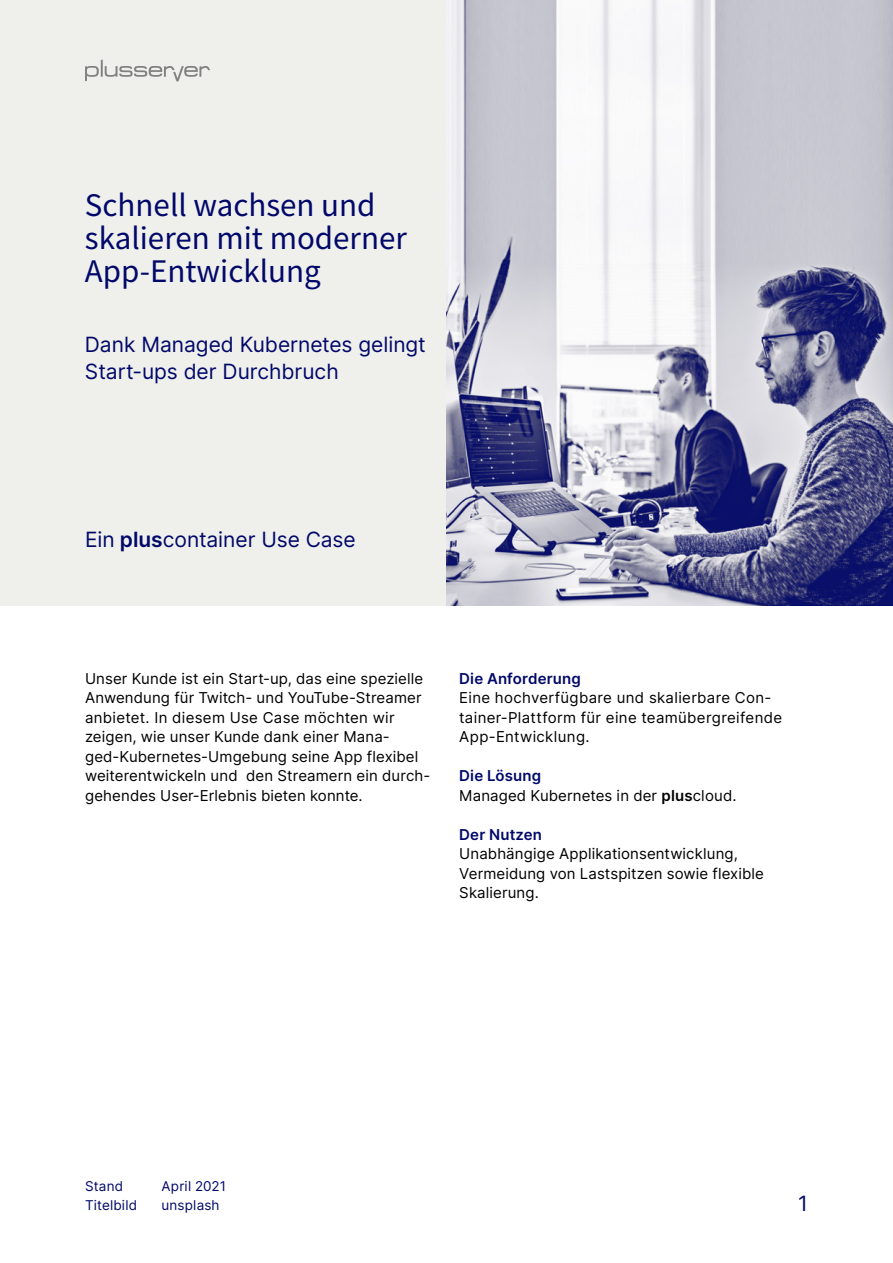
<style>
.page{position:relative;width:893px;height:1263px;background:#fff}
.page>*{position:absolute;margin:0;border:0;box-sizing:border-box;transform-origin:0 0}
.Titel__berschrift_AL{font:33px/33px "Source Sans Pro";color:#010869}
.Titel_Subhead{font:21px/27px "Inter";color:#010869}
.Flie_text{font:15px/19.5px "Inter";letter-spacing:.01em;color:#000}
.berschrift__bersich{font:600 15px "Inter";letter-spacing:.01em;color:#010869}
.Datum{font:13.5px "Inter";letter-spacing:.015em;color:#010869}
.s1{font-weight:600}
</style>
<div class="page">
<div style="left:0;top:0;width:446px;height:606px;background:#efefec"></div>
<img style="left:446px;top:0;width:447px;height:605px">
<svg style="left:85px;top:60px;width:125px;height:21px"></svg>
<p class="Titel__berschrift_AL" style="left:85px;top:188px;width:323px">Schnell wachsen und skalieren mit moderner<br>App-Entwicklung</p>
<p class="Titel_Subhead" style="left:85px;top:330px;width:342px">Dank Managed Kubernetes gelingt<br>Start-ups der Durchbruch</p>
<p class="Titel_Subhead" style="left:85px;top:525px;width:272px">Ein <span class="s1">plus</span>container Use Case</p>
<p class="Flie_text" style="left:85px;top:668px;width:347px">Unser Kunde ist ein Start-up, das eine spezielle Anwendung für Twitch- und YouTube-Streamer anbietet. In diesem Use Case möchten wir zeigen, wie unser Kunde dank einer Mana&shy;ged-Kubernetes-Umgebung seine App flexibel weiterentwickeln und den Streamern ein durch&shy;gehendes User-Erlebnis bieten konnte.</p>
<p class="berschrift__bersich" style="left:459px;top:667px;width:123px">Die Anforderung</p>
<p class="Flie_text" style="left:459px;top:687px;width:324px">Eine hochverfügbare und skalierbare Con&shy;tainer-Plattform für eine teamübergreifende<br>App-Entwicklung.</p>
<p class="berschrift__bersich" style="left:459px;top:765px;width:83px">Die Lösung</p>
<p class="Flie_text" style="left:459px;top:785px;width:279px">Managed Kubernetes in der <span class="s1">plus</span>cloud.</p>
<p class="berschrift__bersich" style="left:459px;top:823px;width:84px">Der Nutzen</p>
<p class="Flie_text" style="left:459px;top:843px;width:306px">Unabhängige Applikationsentwicklung,<br>Vermeidung von Lastspitzen sowie flexible<br>Skalierung.</p>
<p class="Datum" style="left:85px;top:1176px;width:40px">Stand</p>
<p class="Datum" style="left:162px;top:1176px;width:66px">April 2021</p>
<p class="Datum" style="left:85px;top:1195px;width:54px">Titelbild</p>
<p class="Datum" style="left:162px;top:1195px;width:60px">unsplash</p>
<h2 class="Titel_Subhead" style="left:798px;top:1189px;width:11px">1</h2>
</div>
